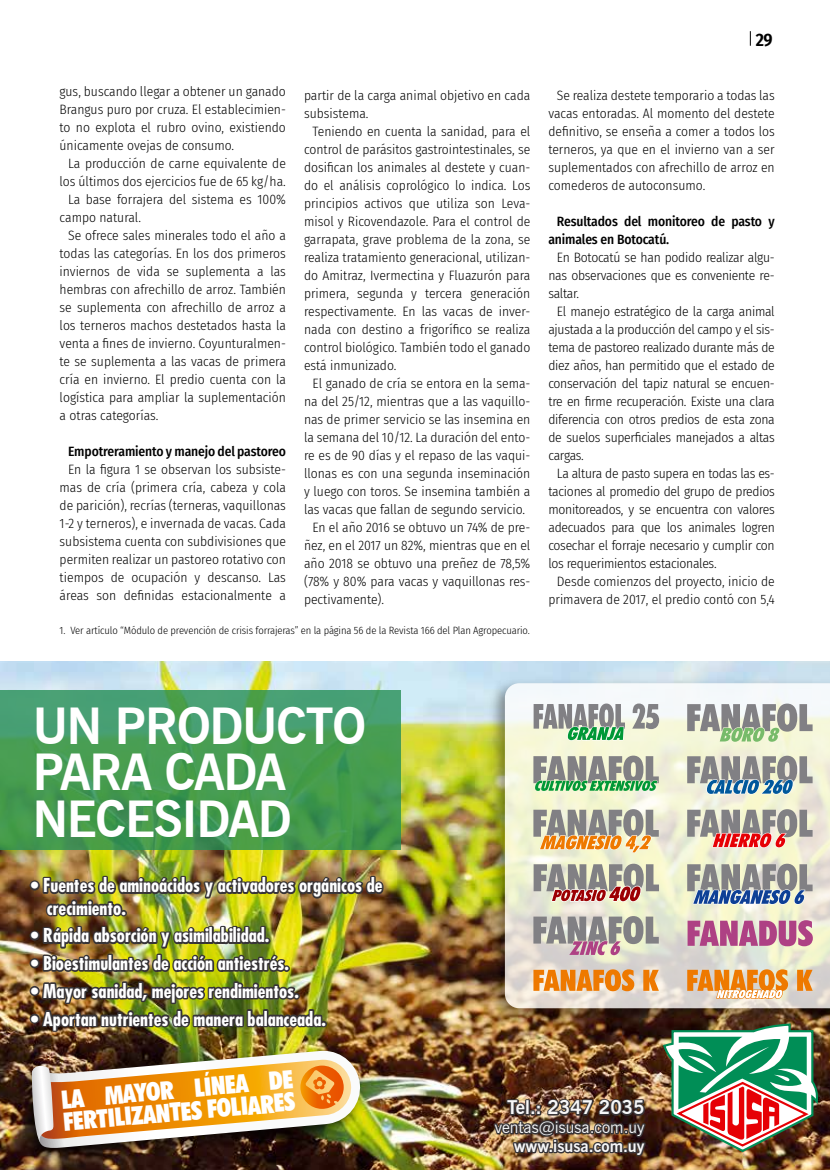
<style>
.page{position:relative;width:830px;height:1170px;background:#fff}
.page>*{position:absolute;margin:0;border:0;box-sizing:border-box;transform-origin:0 0}
.t1{font:700 49.65px/46.5px "News Gothic BT";letter-spacing:-.025em;color:#fff}
.t2{font:900 condensed 25.5px/22.4px "Futura BT";color:#fff}
.t3{font:700 18.75px "News Gothic BT";color:#f7f7f8}
.t4{font:700 condensed 18.6px/22.4px "Futura";color:#fff}
.t5{font:600 18px "Fira Sans Condensed";color:#000}
.t6{font:16.2px "News Gothic BT";color:#f7f7f8}
.t7{font:700 16.2px "News Gothic BT";color:#f7f7f8}
.t8{font:300 13.5px/18px "Fira Sans Condensed";color:#000;text-align:justify}
.t9{font:500 13.5px/18px "Fira Sans Condensed";letter-spacing:-.01em;color:#000}
.t10{font:300 10.5px "Fira Sans Condensed";letter-spacing:-.01em;color:#000}
</style>
<div class="page">
<img style="left:1px;top:661px;width:828px;height:508px">
<svg style="left:1px;top:690px;width:399px;height:159px"></svg>
<img style="left:483px;top:673px;width:346px;height:356px">
<svg style="left:504px;top:683px;width:325px;height:325px"></svg>
<svg style="left:687px;top:703px;width:125px;height:38px"></svg>
<svg style="left:687px;top:920px;width:125px;height:26px"></svg>
<svg style="left:687px;top:755px;width:125px;height:40px"></svg>
<svg style="left:533px;top:700px;width:125px;height:90px"></svg>
<svg style="left:687px;top:809px;width:125px;height:39px"></svg>
<svg style="left:687px;top:863px;width:125px;height:42px"></svg>
<svg style="left:533px;top:969px;width:125px;height:22px"></svg>
<svg style="left:533px;top:809px;width:125px;height:146px"></svg>
<svg style="left:796px;top:969px;width:16px;height:21px"></svg>
<svg style="left:687px;top:969px;width:100px;height:33px"></svg>
<img style="left:491px;top:1096px;width:157px;height:61px">
<img style="left:661px;top:1022px;width:156px;height:131px">
<div style="left:30px;top:880px;width:10px;height:10px;border:3px solid #373437;border-radius:50%"></div>
<div style="left:30px;top:930px;width:10px;height:10px;border:3px solid #373437;border-radius:50%"></div>
<div style="left:30px;top:958px;width:10px;height:10px;border:3px solid #373437;border-radius:50%"></div>
<div style="left:30px;top:985px;width:10px;height:10px;border:3px solid #373437;border-radius:50%"></div>
<div style="left:30px;top:1013px;width:10px;height:10px;border:3px solid #373437;border-radius:50%"></div>
<img style="left:10px;top:1040px;width:360px;height:129px">
<img style="left:31px;top:833px;width:354px;height:314px">
<svg style="left:749px;top:31px;width:1px;height:15px"></svg>
<p class="t8" style="left:60px;top:82px;width:228px">gus, buscando llegar a obtener un ganado Brangus puro por cruza. El establecimien&shy;to no explota el rubro ovino, existiendo únicamente ovejas de consumo.</p>
<p class="t8" style="left:68px;top:154px;width:219px">La producción de carne equivalente de</p>
<p class="t8" style="left:60px;top:172px;width:228px">los últimos dos ejercicios fue de 65 kg/ha.</p>
<p class="t8" style="left:68px;top:190px;width:219px">La base forrajera del sistema es 100%</p>
<p class="t8" style="left:60px;top:208px;width:83px">campo natural.</p>
<p class="t8" style="left:68px;top:226px;width:219px">Se ofrece sales minerales todo el año a</p>
<p class="t8" style="left:60px;top:244px;width:228px">todas las categorías. En los dos primeros</p>
<p class="t8" style="left:60px;top:262px;width:228px">inviernos de vida se suplementa a las</p>
<p class="t8" style="left:60px;top:280px;width:228px">hembras con afrechillo de arroz. También</p>
<p class="t8" style="left:60px;top:298px;width:228px">se suplementa con afrechillo de arroz a</p>
<p class="t8" style="left:60px;top:316px;width:228px">los terneros machos destetados hasta la</p>
<p class="t8" style="left:60px;top:334px;width:228px">venta a fines de invierno. Coyunturalmen-</p>
<p class="t8" style="left:60px;top:352px;width:228px">te se suplementa a las vacas de primera</p>
<p class="t8" style="left:60px;top:370px;width:228px">cría en invierno. El predio cuenta con la</p>
<p class="t8" style="left:60px;top:388px;width:228px">logística para ampliar la suplementación</p>
<p class="t8" style="left:60px;top:406px;width:100px">a otras categorías.</p>
<p class="t9" style="left:68px;top:441px;width:219px">Empotreramiento y manejo del pastoreo</p>
<p class="t8" style="left:60px;top:460px;width:228px;text-indent:9px">En la figura 1 se observan los subsiste&shy;mas de cría (primera cría, cabeza y cola de parición), recrías (terneras, vaquillonas 1-2 y terneros), e invernada de vacas. Cada subsistema cuenta con subdivisiones que permiten realizar un pastoreo rotativo con tiempos de ocupación y descanso. Las áreas son definidas estacionalmente a</p>
<p class="t8" style="left:304px;top:86px;width:228px">partir de la carga animal objetivo en cada subsistema.</p>
<p class="t8" style="left:304px;top:122px;width:228px;text-indent:9px">Teniendo en cuenta la sanidad, para el control de parásitos gastrointestinales, se dosifican los animales al destete y cuan&shy;do el análisis coprológico lo indica. Los principios activos que utiliza son Leva&shy;misol y Ricovendazole. Para el control de garrapata, grave problema de la zona, se realiza tratamiento generacional, utilizan&shy;do Amitraz, Ivermectina y Fluazurón para primera, segunda y tercera generación respectivamente. En las vacas de inver&shy;nada con destino a frigorífico se realiza control biológico. También todo el ganado está inmunizado.</p>
<p class="t8" style="left:312px;top:374px;width:219px">El ganado de cría se entora en la sema-</p>
<p class="t8" style="left:304px;top:392px;width:228px">na del 25/12, mientras que a las vaquillo-</p>
<p class="t8" style="left:304px;top:410px;width:228px">nas de primer servicio se las insemina en</p>
<p class="t8" style="left:304px;top:428px;width:228px">la semana del 10/12. La duración del ento-</p>
<p class="t8" style="left:304px;top:446px;width:228px">re es de 90 días y el repaso de las vaqui-</p>
<p class="t8" style="left:304px;top:464px;width:228px">llonas es con una segunda inseminación</p>
<p class="t8" style="left:304px;top:482px;width:228px">y luego con toros. Se insemina también a</p>
<p class="t8" style="left:304px;top:500px;width:223px">las vacas que fallan de segundo servicio.</p>
<p class="t8" style="left:312px;top:518px;width:219px">En el año 2016 se obtuvo un 74% de pre-</p>
<p class="t8" style="left:304px;top:536px;width:228px">ñez, en el 2017 un 82%, mientras que en el</p>
<p class="t8" style="left:304px;top:554px;width:228px">año 2018 se obtuvo una preñez de 78,5%</p>
<p class="t8" style="left:304px;top:572px;width:228px">(78% y 80% para vacas y vaquillonas res-</p>
<p class="t8" style="left:304px;top:590px;width:82px">pectivamente).</p>
<p class="t10" style="left:60px;top:622px;width:471px">1. Ver artículo “Módulo de prevención de crisis forrajeras” en la página 56 de la Revista 166 del Plan Agropecuario.</p>
<h3 class="t5" style="left:755px;top:25px;width:18px">29</h3>
<p class="t8" style="left:548px;top:86px;width:228px;text-indent:9px">Se realiza destete temporario a todas las vacas entoradas. Al momento del destete definitivo, se enseña a comer a todos los terneros, ya que en el invierno van a ser suplementados con afrechillo de arroz en comederos de autoconsumo.</p>
<p class="t9" style="left:548px;top:211px;width:228px;text-indent:9px">Resultados del monitoreo de pasto y animales en Botocatú.</p>
<p class="t8" style="left:548px;top:248px;width:228px;text-indent:9px">En Botocatú se han podido realizar algu&shy;nas observaciones que es conveniente re&shy;saltar.</p>
<p class="t8" style="left:548px;top:302px;width:228px;text-indent:9px">El manejo estratégico de la carga animal ajustada a la producción del campo y el sis&shy;tema de pastoreo realizado durante más de diez años, han permitido que el estado de conservación del tapiz natural se encuen&shy;tre en firme recuperación. Existe una clara diferencia con otros predios de esta zona de suelos superficiales manejados a altas cargas.</p>
<p class="t8" style="left:548px;top:464px;width:228px;text-indent:9px">La altura de pasto supera en todas las es&shy;taciones al promedio del grupo de predios monitoreados, y se encuentra con valores adecuados para que los animales logren cosechar el forraje necesario y cumplir con los requerimientos estacionales.</p>
<p class="t8" style="left:548px;top:572px;width:228px;text-align:right">Desde comienzos del proyecto, inicio de primavera de 2017, el predio contó con 5,4</p>
<h1 class="t1" style="left:33px;top:702px;width:335px">UN PRODUCTO<br>PARA CADA<br>NECESIDAD</h1>
<h3 class="t4" style="left:47px;top:874px;width:337px;text-indent:-16px">• Fuentes de aminoácidos y activadores orgánicos de crecimiento.</h3>
<h3 class="t4" style="left:31px;top:924px;width:240px">• Rápida absorción y asimilabilidad.</h3>
<h3 class="t4" style="left:31px;top:952px;width:259px">• Bioestimulantes de acción antiestrés.</h3>
<h3 class="t4" style="left:31px;top:979px;width:269px">• Mayor sanidad, mejores rendimientos.</h3>
<h3 class="t4" style="left:31px;top:1007px;width:296px">• Aportan nutrientes de manera balanceada.</h3>
<h2 class="t2" style="left:60px;top:1088px;width:234px;rotate:-5deg">LA MAYOR LÍNEA DE<br>FERTILIZANTES FOLIARES</h2>
<h3 class="t3" style="left:507px;top:1096px;width:139px">Tel.: 2347 2035</h3>
<p class="t6" style="left:494px;top:1117px;width:151px">ventas@isusa.com.uy</p>
<p class="t7" style="left:513px;top:1136px;width:132px">www.isusa.com.uy</p>
</div>
